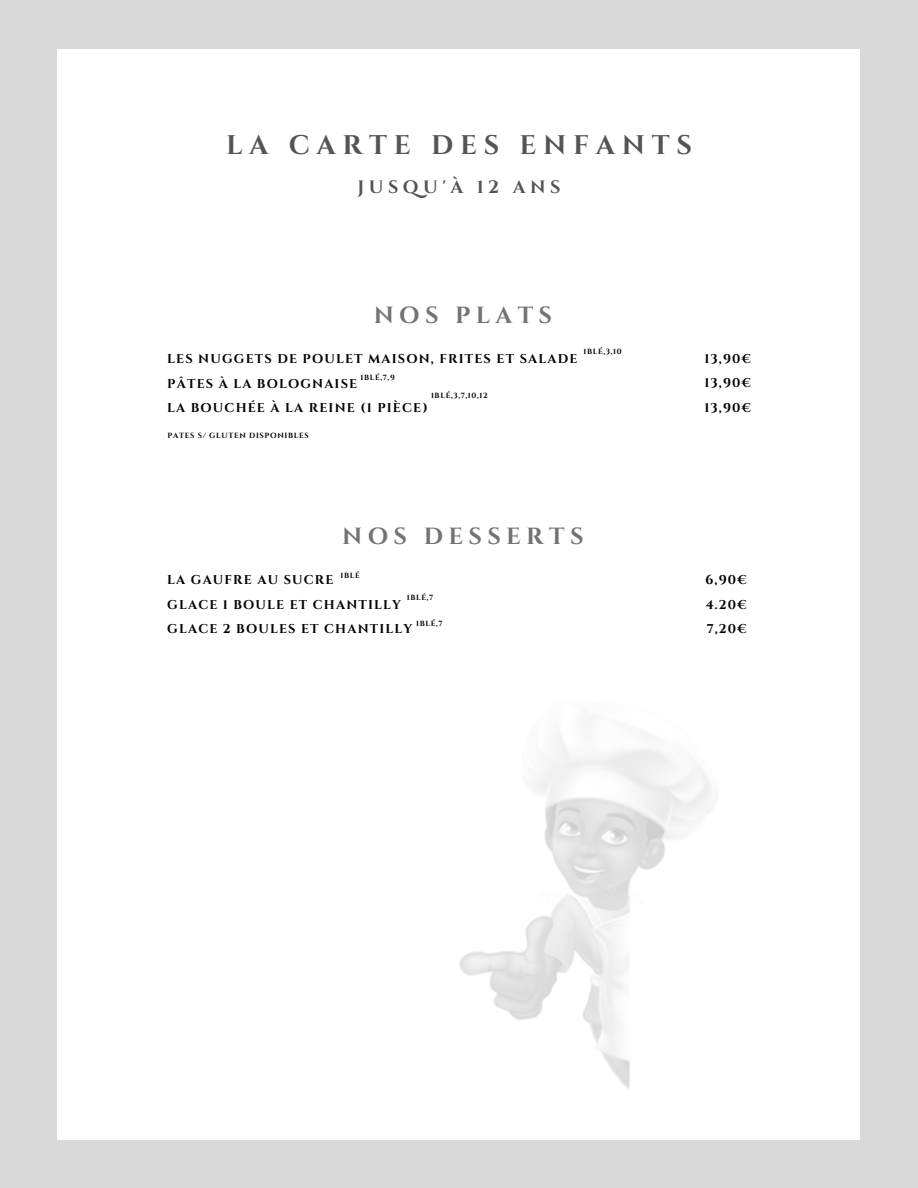
<style>
.page{position:relative;width:918px;height:1188px;background:#d9d9d9}
.page>*{position:absolute;margin:0;border:0;box-sizing:border-box;transform-origin:0 0}
.t1{font:700 26.85px "Cinzel";letter-spacing:.25em;color:#545454}
.t2{font:700 23.4px "Cinzel";letter-spacing:.23em;color:#737373}
.t3{font:700 18px "Cinzel";letter-spacing:.25em;color:#545454}
.t4{font:700 12.75px/24.5px "Cinzel";letter-spacing:.09em;color:#000}
.t5{font:700 7.5px "Cinzel";letter-spacing:.09em;color:#000}
</style>
<div class="page">
<div style="left:58px;top:49px;width:802px;height:1090px;background:#fff"></div>
<img style="left:460px;top:732px;width:252px;height:357px">
<p class="t1" style="left:226px;top:128px;width:467px">LA CARTE DES ENFANTS</p>
<h1 class="t3" style="left:357px;top:175px;width:204px">JUSQU'À 12 ANS</h1>
<h3 class="t2" style="left:374px;top:300px;width:180px">NOS PLATS</h3>
<h2 class="t4" style="left:167px;top:347px;width:412px">LES NUGGETS DE POULET MAISON, FRITES ET SALADE<br>PÂTES À LA BOLOGNAISE</h2>
<h4 class="t4" style="left:167px;top:396px;width:262px">LA BOUCHÉE À LA REINE (1 PIÈCE)</h4>
<h4 class="t5" style="left:583px;top:346px;width:40px">1BLÉ,3,10</h4>
<h4 class="t5" style="left:360px;top:373px;width:36px">1BLÉ,7,9</h4>
<p class="t5" style="left:431px;top:391px;width:58px">1BLÉ,3,7,10,12</p>
<p class="t5" style="left:168px;top:431px;width:143px">PATES S/ GLUTEN DISPONIBLES</p>
<p class="t2" style="left:342px;top:521px;width:243px">NOS DESSERTS</p>
<p class="t4" style="left:167px;top:568px;width:235px">LA GAUFRE AU SUCRE<br>GLACE 1 BOULE ET CHANTILLY</p>
<p class="t4" style="left:167px;top:617px;width:247px">GLACE 2 BOULES ET CHANTILLY</p>
<h2 class="t5" style="left:340px;top:571px;width:21px">1BLÉ</h2>
<p class="t5" style="left:407px;top:593px;width:28px">1BLÉ,7</p>
<p class="t5" style="left:416px;top:619px;width:28px">1BLÉ,7</p>
<h4 class="t4" style="left:704px;top:347px;width:48px;text-align:justify">13,90€ 13,90€ 13,90€</h4>
<p class="t4" style="left:705px;top:568px;width:42px;text-align:justify">6,90€ 4.20€ 7,20€</p>
</div>
